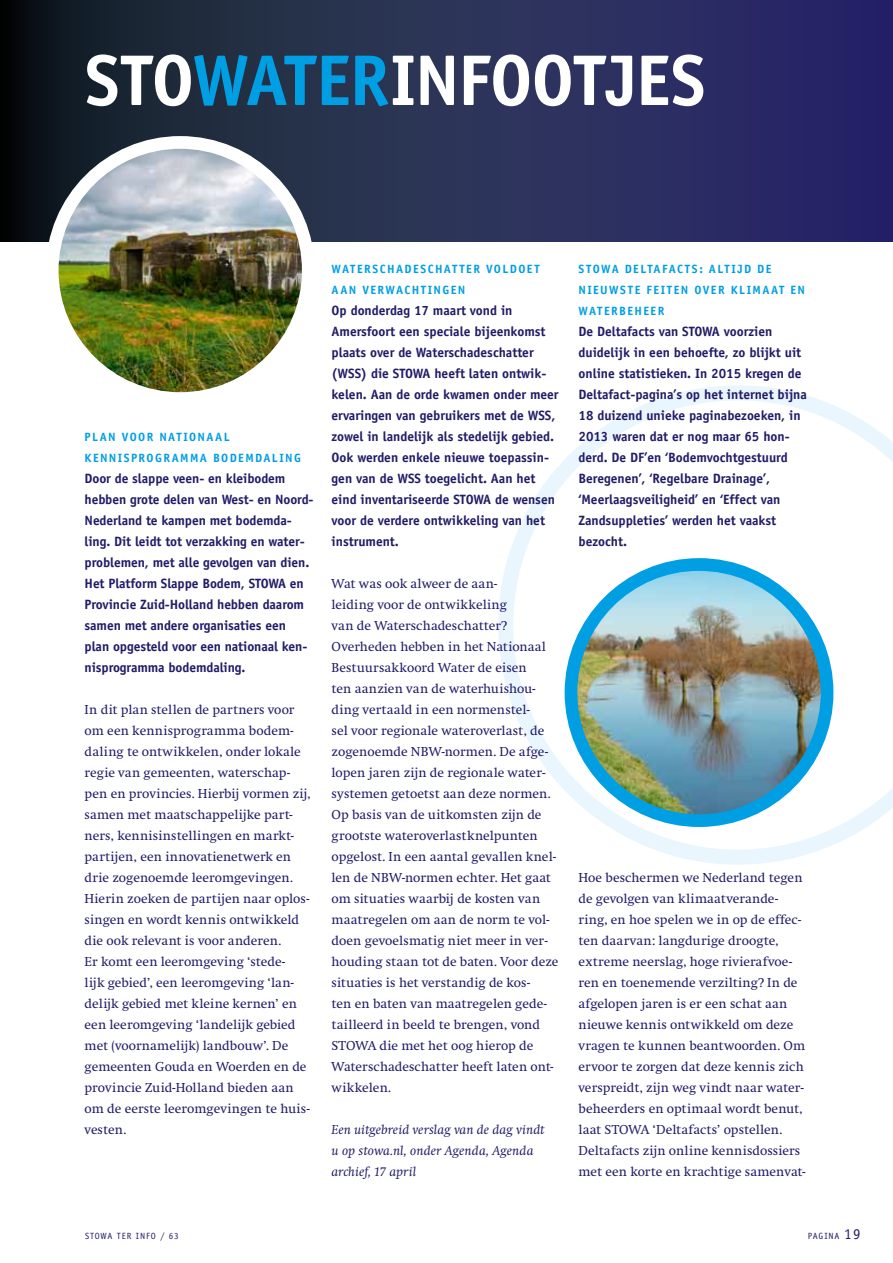
<style>
.page{position:relative;width:893px;height:1263px;background:#fff}
.page>*{position:absolute;margin:0;border:0;box-sizing:border-box;transform-origin:0 0}
.t1{font:700 72px "Officina Sans";letter-spacing:-.02em;color:#fff}
.t2{font:13.5px/21px "Swift";letter-spacing:.005em;color:#211c68}
.t3{font:700 13.5px/21px "Officina Sans";letter-spacing:-.005em;color:#211c68}
.t4{font:italic 13.5px/21px "Swift";letter-spacing:.01em;color:#211c68}
.t5{font:700 12px "Officina Sans";letter-spacing:.115em;color:#009ee3}
.t6{font:9px "Officina Sans";letter-spacing:.1em;color:#211c68}
.s1{color:#009ee3}
.s2{font-size:15px}
</style>
<div class="page">
<svg style="left:498px;top:385px;width:395px;height:480px"></svg>
<svg style="left:0;top:0;width:893px;height:242px;background:#262b51"></svg>
<img style="left:52px;top:142px;width:256px;height:257px;border-radius:128px">
<div style="left:46px;top:136px;width:269px;height:269px;border:13px solid #fff;border-radius:50%"></div>
<img style="left:571px;top:564px;width:256px;height:257px;border-radius:128px">
<div style="left:565px;top:558px;width:268px;height:269px;border:13px solid #009ee3;border-radius:50%"></div>
<h1 class="t1" style="left:85px;top:36px;width:342px">stO<span class="s1">WAter</span>infoot</h1>
<h1 class="t1" style="left:606px;top:36px;width:97px">jes</h1>
<p class="t5" style="left:85px;top:429px;width:9px">Plan</p>
<p class="t5" style="left:122px;top:429px;width:9px">voo</p>
<p class="t5" style="left:147px;top:429px;width:31px">r Nationaal</p>
<p class="t5" style="left:85px;top:450px;width:24px">kennis</p>
<p class="t5" style="left:131px;top:450px;width:133px">programma bodemdalin</p>
<p class="t5" style="left:294px;top:450px;width:8px">g</p>
<p class="t3" style="left:85px;top:468px;width:230px">Door de slappe veen- en kleibodem hebben grote delen van West- en Noord-Nederland te kampen met bodemda&shy;ling. Dit leidt tot verzakking en water&shy;problemen, met alle gevolgen van dien.<br>Het Platform Slappe Bodem, STOWA en Provincie Zuid-Holland hebben daarom samen met andere organisaties een plan opgesteld voor een nationaal ken&shy;nisprogramma bodemdaling.</p>
<p class="t2" style="left:85px;top:699px;width:228px">In dit plan stellen de partners voor om een kennisprogramma bodem&shy;daling te ontwikkelen, onder lokale regie van gemeenten, waterschap&shy;pen en provincies. Hierbij vormen zij, samen met maatschappelijke part&shy;ners, kennisinstellingen en markt&shy;partijen, een innovatienetwerk en drie zogenoemde leeromgevingen.<br>Hierin zoeken de partijen naar oplos&shy;singen en wordt kennis ontwikkeld die ook relevant is voor anderen.<br>Er komt een leeromgeving ‘stede-<br>lijk gebied’, een leeromgeving ‘lan&shy;delijk gebied met kleine kernen’ en een leeromgeving ‘landelijk gebied met (voornamelijk) landbouw’. De gemeenten Gouda en Woerden en de provincie Zuid-Holland bieden aan om de eerste leeromgevingen te huis&shy;vesten.</p>
<p class="t5" style="left:332px;top:261px;width:50px">Wat erschad</p>
<p class="t5" style="left:413px;top:261px;width:16px">eschatt</p>
<p class="t5" style="left:466px;top:261px;width:29px">er voldo</p>
<p class="t5" style="left:527px;top:261px;width:13px">et</p>
<p class="t5" style="left:332px;top:282px;width:9px">aan</p>
<p class="t5" style="left:362px;top:282px;width:32px">verwachtin</p>
<p class="t5" style="left:442px;top:282px;width:22px">gen</p>
<p class="t3" style="left:332px;top:300px;width:229px">Op donderdag 17 maart vond in Amersfoort een speciale bijeenkomst plaats over de Waterschadeschatter (WSS) die STOWA heeft laten ontwik&shy;kelen. Aan de orde kwamen onder meer ervaringen van gebruikers met de WSS, zowel in landelijk als stedelijk gebied.<br>Ook werden enkele nieuwe toepassin&shy;gen van de WSS toegelicht. Aan het eind inventariseerde STOWA de wensen voor de verdere ontwikkeling van het instrument.</p>
<p class="t2" style="left:332px;top:573px;width:228px">Wat was ook alweer de aan-<br>leiding voor de ontwikkeling<br>van de Waterschadeschatter?<br>Overheden hebben in het Nationaal<br>Bestuursakkoord Water de eisen<br>ten aanzien van de waterhuishou&shy;ding vertaald in een normenstel-<br>sel voor regionale wateroverlast, de zogenoemde NBW-normen. De afge&shy;lopen jaren zijn de regionale water&shy;systemen getoetst aan deze normen.<br>Op basis van de uitkomsten zijn de grootste wateroverlastknelpunten opgelost. In een aantal gevallen knel&shy;len de NBW-normen echter. Het gaat om situaties waarbij de kosten van maatregelen om aan de norm te vol&shy;doen gevoelsmatig niet meer in ver&shy;houding staan tot de baten. Voor deze situaties is het verstandig de kos-<br>ten en baten van maatregelen gede&shy;tailleerd in beeld te brengen, vond<br>STOWA die met het oog hierop de<br>Waterschadeschatter heeft laten ont&shy;wikkelen.</p>
<p class="t4" style="left:332px;top:1120px;width:214px">Een uitgebreid verslag van de dag vindt u op stowa.nl, onder Agenda, Agenda archief, 17 april</p>
<p class="t5" style="left:579px;top:261px;width:70px">STOWA Deltafacts</p>
<p class="t5" style="left:699px;top:261px;width:18px">: alti</p>
<p class="t5" style="left:738px;top:261px;width:35px">jd de</p>
<p class="t5" style="left:579px;top:282px;width:31px">nieuwst</p>
<p class="t5" style="left:635px;top:282px;width:104px">e feit en over kli</p>
<p class="t5" style="left:752px;top:282px;width:19px">maat</p>
<p class="t5" style="left:790px;top:282px;width:14px">en</p>
<p class="t5" style="left:579px;top:303px;width:9px">wat</p>
<p class="t5" style="left:604px;top:303px;width:62px">erbeh eer</p>
<p class="t3" style="left:579px;top:321px;width:230px">De Deltafacts van STOWA voorzien duidelijk in een behoefte, zo blijkt uit online statistieken. In 2015 kregen de Deltafact-pagina’s op het internet bijna 18 duizend unieke paginabezoeken, in 2013 waren dat er nog maar 65 hon&shy;derd. De DF’en ‘Bodemvochtgestuurd Beregenen’, ‘Regelbare Drainage’, ‘Meerlaagsveiligheid’ en ‘Effect van Zandsuppleties’ werden het vaakst bezocht.</p>
<p class="t2" style="left:579px;top:867px;width:228px">Hoe beschermen we Nederland tegen de gevolgen van klimaatverande&shy;ring, en hoe spelen we in op de effec&shy;ten daarvan: langdurige droogte, extreme neerslag, hoge rivierafvoe&shy;ren en toenemende verzilting? In de afgelopen jaren is er een schat aan nieuwe kennis ontwikkeld om deze vragen te kunnen beantwoorden. Om ervoor te zorgen dat deze kennis zich verspreidt, zijn weg vindt naar water&shy;beheerders en optimaal wordt benut, laat STOWA ‘Deltafacts’ opstellen.<br>Deltafacts zijn online kennisdossiers met een korte en krachtige samenvat-</p>
<p class="t6" style="left:85px;top:1231px;width:95px">STOWA TER INFO / 63</p>
<p class="t6" style="left:808px;top:1231px;width:54px">PAGINA <span class="s2">19</span></p>
</div>
